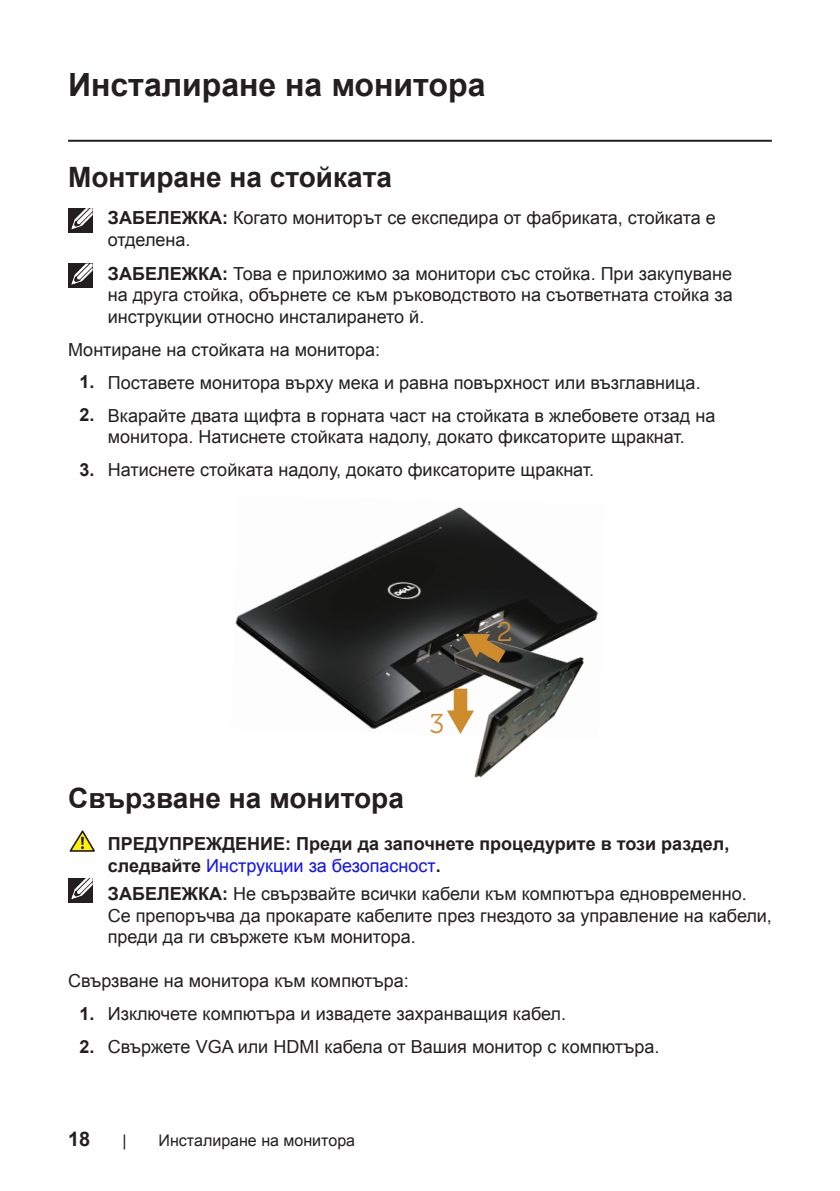
<style>
.page{position:relative;width:840px;height:1191px;background:#fff}
.page>*{position:absolute;margin:0;border:0;box-sizing:border-box;transform-origin:0 0}
.Head_1{font:700 32px "Arial";color:#231f20}
.Head_2{font:700 28px "Arial";color:#231f20}
.t1{font:27.2px "Museo For Dell 300";color:#cf8c2d}
.t2{font:700 20px "Arial";color:#231f20}
.text{font:18px/21.6px "Arial";color:#231f20}
.text-2{font:700 18px/21.6px "Arial";color:#231f20}
.t3{font:16px "Arial";color:#231f20}
.s1{font-weight:700}
.s2{font-weight:400;color:#1111f6}
</style>
<div class="page">
<hr style="left:68px;top:140px;width:703px;height:2px;background:#231f20">
<div style="left:68px;top:208px;width:24px;height:25px;background:#231f20"></div>
<svg style="left:71px;top:208px;width:22px;height:22px"></svg>
<div style="left:68px;top:264px;width:24px;height:24px;background:#231f20"></div>
<svg style="left:70px;top:263px;width:23px;height:22px"></svg>
<img style="left:235px;top:507px;width:338px;height:222px">
<img style="left:404px;top:593px;width:194px;height:185px">
<svg style="left:456px;top:625px;width:64px;height:50px;background:#5e513e"></svg>
<svg style="left:69px;top:830px;width:26px;height:22px"></svg>
<div style="left:68px;top:878px;width:24px;height:24px;background:#231f20"></div>
<svg style="left:71px;top:878px;width:22px;height:22px"></svg>
<p class="Head_1" style="left:68px;top:63px;width:418px">Инсталиране на монитора</p>
<p class="Head_2" style="left:68px;top:159px;width:325px">Монтиране на стойката</p>
<p class="text" style="left:108px;top:207px;width:609px"><span class="s1">ЗАБЕЛЕЖКА:</span> Когато мониторът се експедира от фабриката, стойката е отделена.</p>
<p class="text" style="left:108px;top:263px;width:626px;text-align:justify"><span class="s1">ЗАБЕЛЕЖКА:</span> Това е приложимо за монитори със стойка. При закупуване на друга стойка, обърнете се към ръководството на съответната стойка за инструкции относно инсталирането й.</p>
<p class="text" style="left:68px;top:339px;width:313px">Монтиране на стойката на монитора:</p>
<p class="text" style="left:79px;top:372px;width:622px"><span class="s1">1.</span> Поставете монитора върху мека и равна повърхност или възглавница.</p>
<p class="text" style="left:79px;top:405px;width:637px;text-align:center"><span class="s1">2.</span> Вкарайте двата щифта в горната част на стойката в жлебовете отзад на монитора. Натиснете стойката надолу, докато фиксаторите щракнат.</p>
<p class="text" style="left:79px;top:459px;width:516px"><span class="s1">3.</span> Натиснете стойката надолу, докато фиксаторите щракнат.</p>
<p class="t1" style="left:429px;top:709px;width:16px">3</p>
<p class="t1" style="left:497px;top:617px;width:17px">2</p>
<p class="Head_2" style="left:68px;top:779px;width:337px">Свързване на монитора</p>
<p class="text-2" style="left:108px;top:833px;width:622px">ПРЕДУПРЕЖДЕНИЕ: Преди да започнете процедурите в този раздел, следвайте <span class="s2">Инструкции за безопасност</span>.</p>
<p class="text" style="left:108px;top:883px;width:665px"><span class="s1">ЗАБЕЛЕЖКА:</span> Не свързвайте всички кабели към компютъра едновременно.<br>Се препоръчва да прокарате кабелите през гнездото за управление на кабели, преди да ги свържете към монитора.</p>
<p class="text" style="left:68px;top:970px;width:342px">Свързване на монитора към компютъра:</p>
<p class="text" style="left:79px;top:1003px;width:488px"><span class="s1">1.</span> Изключете компютъра и извадете захранващия кабел.</p>
<p class="text" style="left:79px;top:1036px;width:581px"><span class="s1">2.</span> Свържете VGA или HDMI кабела от Вашия монитор с компютъра.</p>
<p class="t2" style="left:68px;top:1125px;width:24px">18</p>
<p class="t3" style="left:122px;top:1129px;width:6px">|</p>
<p class="t3" style="left:158px;top:1129px;width:198px">Инсталиране на монитора</p>
</div>
